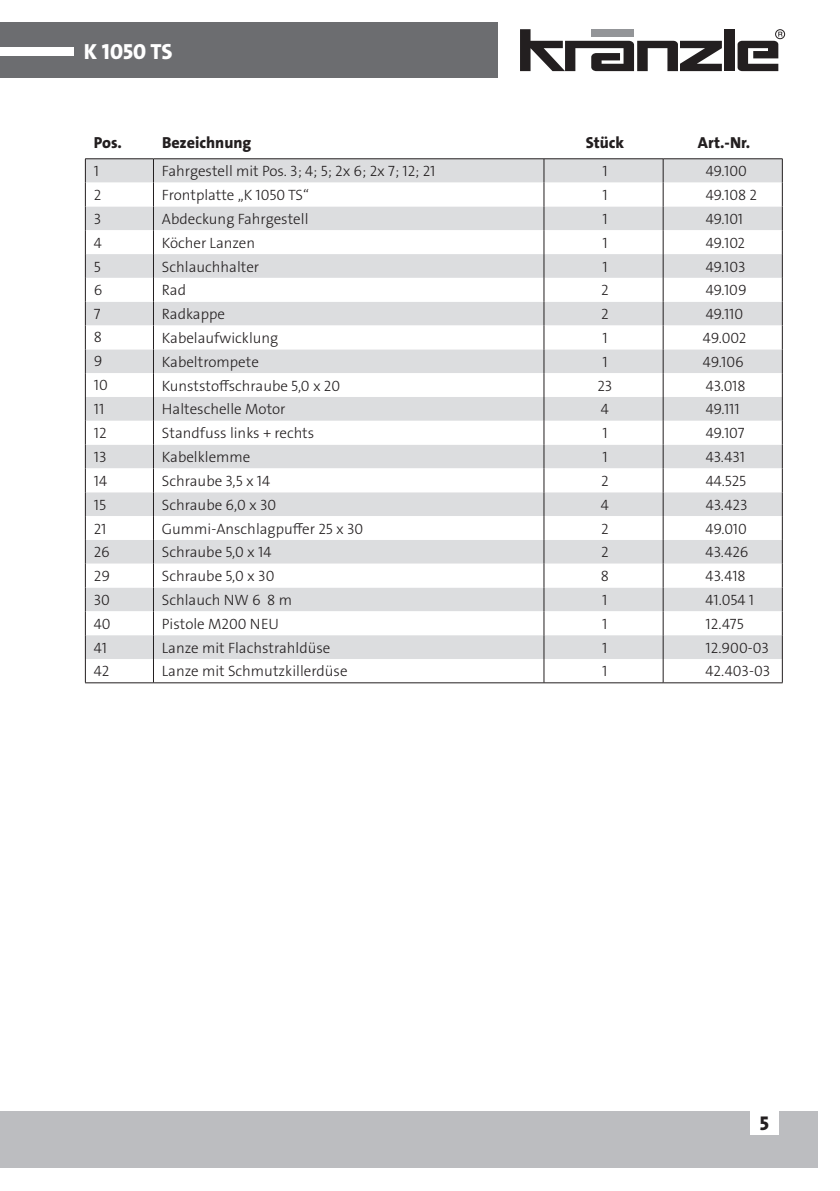
<style>
.page{position:relative;width:840px;height:1191px;background:#fff}
.page>*{position:absolute;margin:0;border:0;box-sizing:border-box;transform-origin:0 0}
.t1{font:22px "The Sans LP8 Ex Bld";color:#fff}
.t2{font:20px "The Sans LP8 Ex Bld";color:#231f20}
.t3{font:16px "The Sans LP8 Ex Bld";color:#231f20}
.t4{font:15px "The Sans LP3 Lig";color:#231f20}
</style>
<div class="page">
<div style="left:0;top:1111px;width:816px;height:57px;background:#bcbdc0"></div>
<div style="left:749px;top:1111px;width:29px;height:24px;background:#fff"></div>
<div style="left:0;top:23px;width:497px;height:55px;background:#6c6d70"></div>
<div style="left:0;top:47px;width:74px;height:8px;background:#fff"></div>
<svg style="left:520px;top:29px;width:201px;height:42px"></svg>
<div style="left:723px;top:29px;width:11px;height:42px;background:#231f20"></div>
<div style="left:774px;top:29px;width:10px;height:10px;border:1px solid #231f20;border-radius:50%"></div>
<svg style="left:737px;top:32px;width:45px;height:39px"></svg>
<svg style="left:86px;top:159px;width:695px;height:24px;background:#dadbdc"></svg>
<svg style="left:86px;top:183px;width:695px;height:499px"></svg>
<hr style="left:85px;top:158px;width:68px;height:1px;background:#231f20">
<hr style="left:153px;top:158px;width:390px;height:1px;background:#231f20">
<hr style="left:543px;top:158px;width:119px;height:1px;background:#231f20">
<hr style="left:662px;top:158px;width:120px;height:1px;background:#231f20">
<svg style="left:85px;top:159px;width:1px;height:523px"></svg>
<svg style="left:153px;top:159px;width:1px;height:523px"></svg>
<svg style="left:543px;top:159px;width:1px;height:523px"></svg>
<svg style="left:662px;top:159px;width:1px;height:523px"></svg>
<svg style="left:781px;top:159px;width:1px;height:523px"></svg>
<hr style="left:85px;top:682px;width:68px;height:1px;background:#231f20">
<hr style="left:153px;top:682px;width:390px;height:1px;background:#231f20">
<hr style="left:543px;top:682px;width:119px;height:1px;background:#231f20">
<hr style="left:662px;top:682px;width:120px;height:1px;background:#231f20">
<p class="t1" style="left:84px;top:37px;width:90px">K 1050 TS</p>
<p class="t3" style="left:94px;top:132px;width:30px">Pos.</p>
<p class="t3" style="left:162px;top:132px;width:91px">Bezeichnung</p>
<p class="t3" style="left:585px;top:132px;width:40px">Stück</p>
<p class="t3" style="left:697px;top:132px;width:54px">Art.-Nr.</p>
<p class="t4" style="left:94px;top:161px;width:7px">1</p>
<p class="t4" style="left:162px;top:161px;width:275px">Fahrgestell mit Pos. 3; 4; 5; 2x 6; 2x 7; 12; 21</p>
<p class="t4" style="left:602px;top:161px;width:7px">1</p>
<p class="t4" style="left:705px;top:161px;width:43px">49.100</p>
<p class="t4" style="left:94px;top:185px;width:9px">2</p>
<p class="t4" style="left:162px;top:185px;width:148px">Frontplatte „K 1050 TS“</p>
<p class="t4" style="left:602px;top:185px;width:7px">1</p>
<p class="t4" style="left:705px;top:185px;width:53px">49.108 2</p>
<p class="t4" style="left:94px;top:209px;width:9px">3</p>
<p class="t4" style="left:162px;top:209px;width:148px">Abdeckung Fahrgestell</p>
<p class="t4" style="left:602px;top:209px;width:7px">1</p>
<p class="t4" style="left:705px;top:209px;width:39px">49.101</p>
<p class="t4" style="left:94px;top:233px;width:10px">4</p>
<p class="t4" style="left:162px;top:233px;width:95px">Köcher Lanzen</p>
<p class="t4" style="left:602px;top:233px;width:7px">1</p>
<p class="t4" style="left:705px;top:233px;width:41px">49.102</p>
<p class="t4" style="left:94px;top:257px;width:8px">5</p>
<p class="t4" style="left:162px;top:257px;width:99px">Schlauchhalter</p>
<p class="t4" style="left:602px;top:257px;width:7px">1</p>
<p class="t4" style="left:705px;top:257px;width:41px">49.103</p>
<p class="t4" style="left:94px;top:281px;width:10px">6</p>
<p class="t4" style="left:162px;top:281px;width:26px">Rad</p>
<p class="t4" style="left:601px;top:281px;width:9px">2</p>
<p class="t4" style="left:705px;top:281px;width:43px">49.109</p>
<p class="t4" style="left:94px;top:304px;width:8px">7</p>
<p class="t4" style="left:162px;top:304px;width:64px">Radkappe</p>
<p class="t4" style="left:601px;top:304px;width:9px">2</p>
<p class="t4" style="left:705px;top:304px;width:39px">49.110</p>
<p class="t4" style="left:94px;top:327px;width:10px">8</p>
<p class="t4" style="left:162px;top:328px;width:118px">Kabelaufwicklung</p>
<p class="t4" style="left:602px;top:328px;width:7px">1</p>
<p class="t4" style="left:702px;top:328px;width:45px">49.002</p>
<p class="t4" style="left:94px;top:351px;width:10px">9</p>
<p class="t4" style="left:162px;top:352px;width:98px">Kabeltrompete</p>
<p class="t4" style="left:602px;top:352px;width:7px">1</p>
<p class="t4" style="left:702px;top:352px;width:42px">49.106</p>
<p class="t4" style="left:94px;top:375px;width:15px">10</p>
<p class="t4" style="left:162px;top:376px;width:180px">Kunststoffschraube 5,0 x 20</p>
<p class="t4" style="left:597px;top:376px;width:17px">23</p>
<p class="t4" style="left:705px;top:376px;width:41px">43.018</p>
<p class="t4" style="left:94px;top:399px;width:12px">11</p>
<p class="t4" style="left:162px;top:400px;width:125px">Halteschelle Motor</p>
<p class="t4" style="left:600px;top:400px;width:10px">4</p>
<p class="t4" style="left:705px;top:400px;width:35px">49.111</p>
<p class="t4" style="left:94px;top:423px;width:14px">12</p>
<p class="t4" style="left:162px;top:423px;width:154px">Standfuss links + rechts</p>
<p class="t4" style="left:602px;top:423px;width:7px">1</p>
<p class="t4" style="left:705px;top:423px;width:40px">49.107</p>
<p class="t4" style="left:94px;top:447px;width:14px">13</p>
<p class="t4" style="left:162px;top:447px;width:90px">Kabelklemme</p>
<p class="t4" style="left:602px;top:447px;width:7px">1</p>
<p class="t4" style="left:705px;top:447px;width:41px">43.431</p>
<p class="t4" style="left:94px;top:471px;width:15px">14</p>
<p class="t4" style="left:162px;top:471px;width:110px">Schraube 3,5 x 14</p>
<p class="t4" style="left:600px;top:471px;width:9px">2</p>
<p class="t4" style="left:705px;top:471px;width:42px">44.525</p>
<p class="t4" style="left:94px;top:495px;width:14px">15</p>
<p class="t4" style="left:162px;top:495px;width:116px">Schraube 6,0 x 30</p>
<p class="t4" style="left:600px;top:495px;width:10px">4</p>
<p class="t4" style="left:705px;top:495px;width:43px">43.423</p>
<p class="t4" style="left:94px;top:519px;width:14px">21</p>
<p class="t4" style="left:162px;top:519px;width:203px">Gummi-Anschlagpuffer 25 x 30</p>
<p class="t4" style="left:600px;top:519px;width:9px">2</p>
<p class="t4" style="left:705px;top:519px;width:43px">49.010</p>
<p class="t4" style="left:94px;top:542px;width:17px">26</p>
<p class="t4" style="left:162px;top:542px;width:111px">Schraube 5,0 x 14</p>
<p class="t4" style="left:600px;top:542px;width:9px">2</p>
<p class="t4" style="left:705px;top:542px;width:44px">43.426</p>
<p class="t4" style="left:94px;top:566px;width:18px">29</p>
<p class="t4" style="left:162px;top:566px;width:114px">Schraube 5,0 x 30</p>
<p class="t4" style="left:600px;top:566px;width:10px">8</p>
<p class="t4" style="left:705px;top:566px;width:42px">43.418</p>
<p class="t4" style="left:94px;top:590px;width:18px">30</p>
<p class="t4" style="left:162px;top:590px;width:132px">Schlauch NW 6 8 m</p>
<p class="t4" style="left:602px;top:590px;width:7px">1</p>
<p class="t4" style="left:705px;top:590px;width:50px">41.054 1</p>
<p class="t4" style="left:94px;top:614px;width:18px">40</p>
<p class="t4" style="left:162px;top:614px;width:119px">Pistole M200 NEU</p>
<p class="t4" style="left:602px;top:614px;width:7px">1</p>
<p class="t4" style="left:705px;top:614px;width:40px">12.475</p>
<p class="t4" style="left:94px;top:638px;width:15px">41</p>
<p class="t4" style="left:162px;top:638px;width:170px">Lanze mit Flachstrahldüse</p>
<p class="t4" style="left:602px;top:638px;width:7px">1</p>
<p class="t4" style="left:705px;top:638px;width:65px">12.900-03</p>
<p class="t4" style="left:94px;top:661px;width:17px">42</p>
<p class="t4" style="left:162px;top:661px;width:187px">Lanze mit Schmutzkillerdüse</p>
<p class="t4" style="left:602px;top:661px;width:7px">1</p>
<p class="t4" style="left:705px;top:661px;width:66px">42.403-03</p>
<h2 class="t2" style="left:759px;top:1110px;width:11px">5</h2>
</div>
